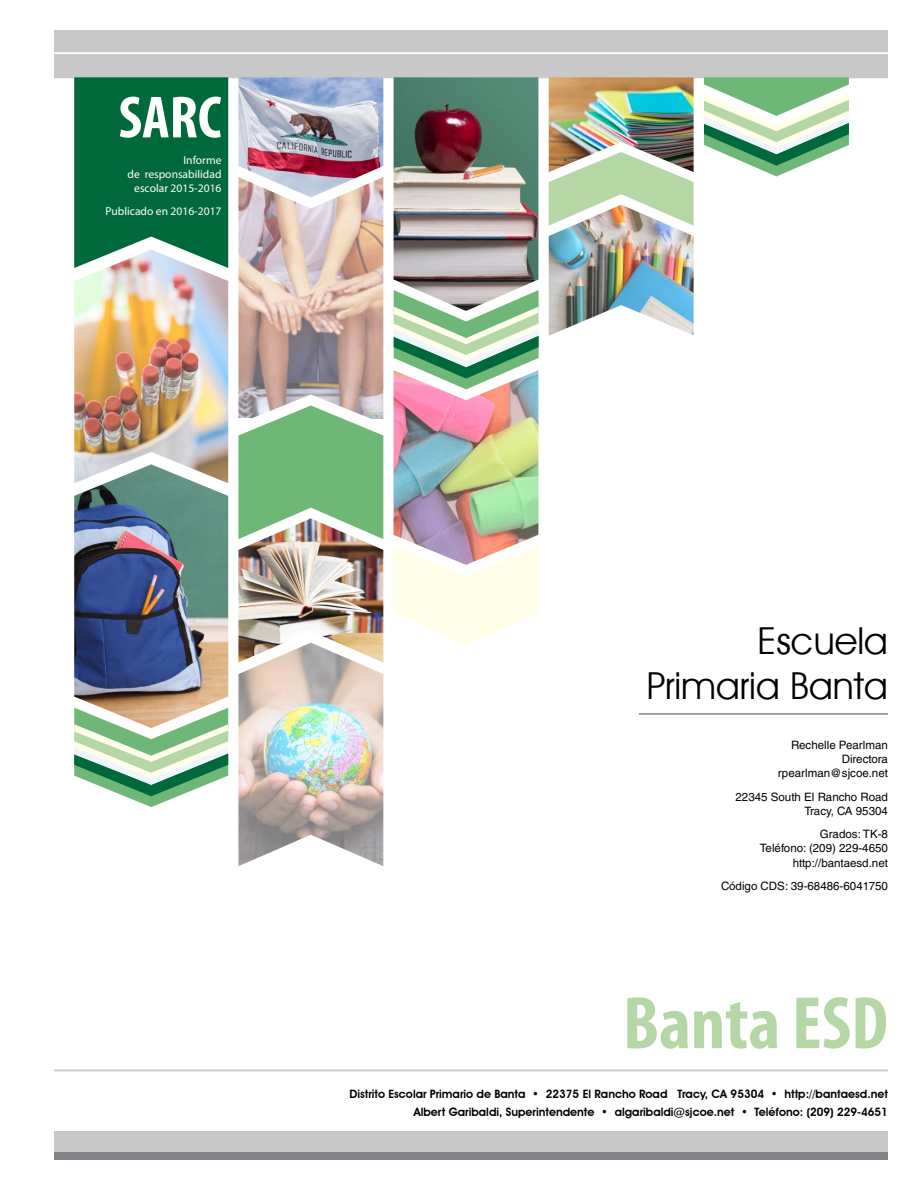
<style>
.page{position:relative;width:918px;height:1188px;background:#fff}
.page>*{position:absolute;margin:0;border:0;box-sizing:border-box;transform-origin:0 0}
.t1{font:700 condensed 75px "Myriad Pro";color:#b5d7a6}
.t2{font:700 condensed 60px "Myriad Pro";color:#fff}
.t3{font:45px/45px "Avant Garde T.";color:#010101;text-align:right}
.t4{font:600 11.55px "Avant Garde IT Cby BT";color:#010101}
.t5{font:11.55px/14.2px "Helvetica LT Std";color:#010101;text-align:right}
.t6{font:11.55px/14.2px "Myriad Pro";color:#fff;text-align:right}
</style>
<div class="page">
<div style="left:54px;top:1131px;width:834px;height:22px;background:#c8c8c8"></div>
<div style="left:54px;top:1153px;width:834px;height:7px;background:#828487"></div>
<img style="left:238px;top:268px;width:145px;height:138px">
<img style="left:74px;top:483px;width:154px;height:225px">
<img style="left:74px;top:268px;width:154px;height:215px">
<svg style="left:238px;top:406px;width:145px;height:112px"></svg>
<img style="left:238px;top:663px;width:145px;height:203px">
<img style="left:238px;top:518px;width:145px;height:145px">
<img style="left:394px;top:268px;width:144px;height:22px">
<img style="left:394px;top:389px;width:144px;height:157px">
<svg style="left:394px;top:546px;width:144px;height:99px"></svg>
<img style="left:54px;top:30px;width:834px;height:238px">
<img style="left:549px;top:205px;width:145px;height:131px">
<svg style="left:394px;top:290px;width:145px;height:99px"></svg>
<svg style="left:74px;top:708px;width:154px;height:99px"></svg>
<hr style="left:54px;top:1069px;width:834px;height:2px;background:#c8c8c8">
<hr style="left:639px;top:713px;width:249px;height:2px;background:#828487">
<h2 class="t2" style="left:118px;top:80px;width:105px">SARC</h2>
<p class="t6" style="left:128px;top:152px;width:95px">Informe<br>de responsabilidad escolar 2015-2016</p>
<p class="t6" style="left:106px;top:204px;width:117px">Publicado en 2016-2017</p>
<h3 class="t3" style="left:647px;top:618px;width:243px">Escuela<br>Primaria Banta</h3>
<p class="t5" style="left:778px;top:738px;width:112px">Rechelle Pearlman<br>Directora rpearlman@sjcoe.net</p>
<p class="t5" style="left:736px;top:789px;width:154px">22345 South El Rancho Road<br>Tracy, CA 95304</p>
<p class="t5" style="left:760px;top:827px;width:130px">Grados: TK-8<br>Teléfono: (209) 229-4650 http://bantaesd.net</p>
<p class="t5" style="left:721px;top:879px;width:168px">Código CDS: 39-68486-6041750</p>
<h1 class="t1" style="left:623px;top:976px;width:267px">Banta ESD</h1>
<p class="t4" style="left:350px;top:1087px;width:540px">Distrito Escolar Primario de Banta • 22375 El Rancho Road Tracy, CA 95304 • http://bantaesd.net</p>
<p class="t4" style="left:414px;top:1105px;width:476px">Albert Garibaldi, Superintendente • algaribaldi@sjcoe.net • Teléfono: (209) 229-4651</p>
</div>
